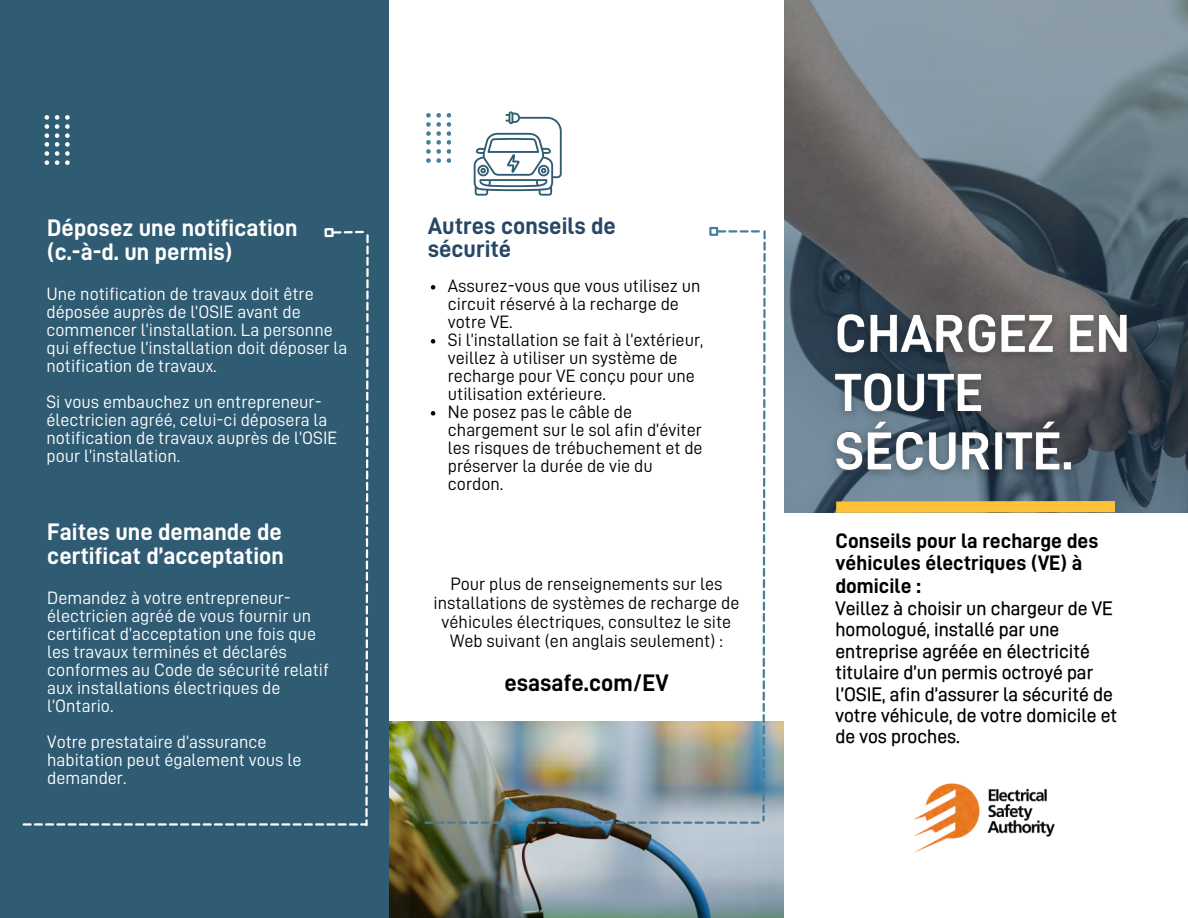
<style>
.page{position:relative;width:1188px;height:918px;background:#fff}
.page>*{position:absolute;margin:0;border:0;box-sizing:border-box;transform-origin:0 0}
.t1{font:24px/23.7px "D DIN PRO Bold";color:#fff}
.t2{font:24px/23.7px "D DIN PRO Bold";color:#284665}
.t3{font:24px "D DIN PRO Bold";color:#000}
.t4{font:21px/22.5px "D DIN PRO Bold";color:#000}
.t5{font:19.5px/21.3px "D DIN PRO Medium";color:#000}
.t6{font:18px/18px "D DIN PRO Regular";color:#fff}
.t7{font:18px/18px "D DIN PRO Regular";color:#000}
</style>
<div class="page">
<img style="left:784px;top:0;width:404px;height:512px">
<svg style="left:426px;top:113px;width:15px;height:50px"></svg>
<svg style="left:447px;top:113px;width:4px;height:50px"></svg>
<img style="left:389px;top:722px;width:395px;height:196px">
<div style="left:709px;top:227px;width:9px;height:9px;border:2px solid #487e9c"></div>
<div style="left:0;top:0;width:389px;height:918px;background:#2f5b73"></div>
<svg style="left:45px;top:115px;width:4px;height:50px"></svg>
<svg style="left:55px;top:115px;width:4px;height:50px"></svg>
<svg style="left:65px;top:115px;width:4px;height:50px"></svg>
<svg style="left:23px;top:231px;width:346px;height:595px"></svg>
<div style="left:325px;top:228px;width:9px;height:9px;border:2px solid #fff"></div>
<svg style="left:825px;top:495px;width:301px;height:18px;background:#b89e55"></svg>
<svg style="left:474px;top:111px;width:87px;height:85px"></svg>
<svg style="left:424px;top:230px;width:342px;height:594px"></svg>
<img style="left:822px;top:302px;width:320px;height:185px">
<img style="left:913px;top:783px;width:142px;height:70px">
<p class="t1" style="left:47px;top:216px;width:252px">Déposez une notification (c.-à-d. un permis)</p>
<h2 class="t2" style="left:428px;top:214px;width:190px">Autres conseils de sécurité</h2>
<p class="t6" style="left:47px;top:285px;width:302px">Une notification de travaux doit être déposée auprès de l’OSIE avant de commencer l’installation. La personne qui effectue l’installation doit déposer la notification de travaux.</p>
<p class="t6" style="left:47px;top:393px;width:292px">Si vous embauchez un entrepreneur&shy;électricien agréé, celui-ci déposera la notification de travaux auprès de l’OSIE pour l’installation.</p>
<p class="t7" style="left:448px;top:277px;width:254px">Assurez-vous que vous utilisez un circuit réservé à la recharge de votre VE.</p>
<p class="t7" style="left:448px;top:331px;width:257px">Si l’installation se fait à l’extérieur, veillez à utiliser un système de recharge pour VE conçu pour une utilisation extérieure.</p>
<p class="t7" style="left:448px;top:403px;width:256px">Ne posez pas le câble de chargement sur le sol afin d’éviter les risques de trébuchement et de préserver la durée de vie du cordon.</p>
<h2 class="t1" style="left:47px;top:521px;width:238px">Faites une demande de certificat d’acceptation</h2>
<h2 class="t6" style="left:47px;top:589px;width:283px">Demandez à votre entrepreneur&shy;électricien agréé de vous fournir un certificat d’acceptation une fois que les travaux terminés et déclarés conformes au Code de sécurité relatif aux installations électriques de l’Ontario.</h2>
<p class="t6" style="left:47px;top:733px;width:256px">Votre prestataire d’assurance habitation peut également vous le demander.</p>
<p class="t7" style="left:434px;top:574px;width:307px;line-height:19.2px;text-align:center">Pour plus de renseignements sur les installations de systèmes de recharge de véhicules électriques, consultez le site Web suivant (en anglais seulement) :</p>
<p class="t3" style="left:504px;top:671px;width:166px">esasafe.com/EV</p>
<p class="t4" style="left:835px;top:529px;width:264px">Conseils pour la recharge des véhicules électriques (VE) à domicile :</p>
<p class="t5" style="left:835px;top:598px;width:283px">Veillez à choisir un chargeur de VE homologué, installé par une entreprise agréée en électricité titulaire d’un permis octroyé par l’OSIE, afin d’assurer la sécurité de votre véhicule, de votre domicile et de vos proches.</p>
</div>
